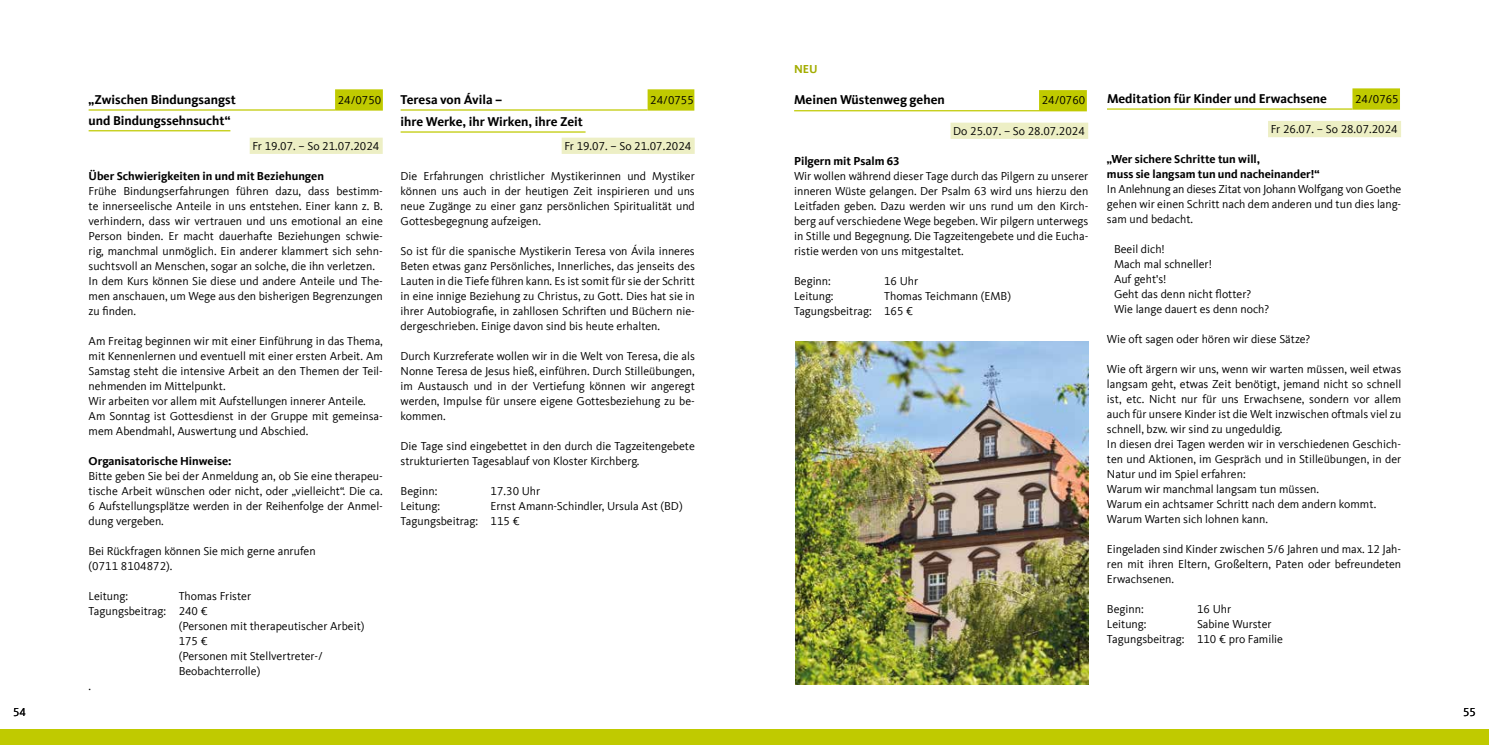
<style>
.page{position:relative;width:1489px;height:745px;background:#fff}
.page>*{position:absolute;margin:0;border:0;box-sizing:border-box;transform-origin:0 0}
.t1{font:700 13.12px "Kievit Offc";color:#000}
.t2{font:11.88px/15px "Kievit Offc";color:#000}
.t3{font:700 11.88px/15px "Kievit Offc";color:#000}
.t4{font:700 11.88px "Kievit Offc";color:#a3ad01}
</style>
<div class="page">
<div style="left:0;top:728px;width:1488px;height:16px;background:#c0ca00"></div>
<hr style="left:89px;top:109px;width:246px;height:1px;background:#c0ca00">
<div style="left:335px;top:89px;width:48px;height:21px;background:#c0ca00"></div>
<hr style="left:89px;top:130px;width:141px;height:1px;background:#c0ca00">
<div style="left:250px;top:137px;width:133px;height:17px;background:#edefc5"></div>
<hr style="left:400px;top:109px;width:247px;height:1px;background:#c0ca00">
<div style="left:647px;top:89px;width:47px;height:21px;background:#c0ca00"></div>
<hr style="left:400px;top:131px;width:185px;height:1px;background:#c0ca00">
<div style="left:561px;top:137px;width:133px;height:17px;background:#edefc5"></div>
<hr style="left:794px;top:110px;width:244px;height:1px;background:#c0ca00">
<div style="left:1038px;top:90px;width:48px;height:21px;background:#c0ca00"></div>
<div style="left:950px;top:122px;width:138px;height:17px;background:#edefc5"></div>
<hr style="left:1106px;top:108px;width:246px;height:2px;background:#c0ca00">
<div style="left:1352px;top:88px;width:47px;height:22px;background:#c0ca00"></div>
<div style="left:1267px;top:121px;width:133px;height:16px;background:#edefc5"></div>
<img style="left:795px;top:341px;width:293px;height:343px">
<p class="t1" style="left:89px;top:92px;width:149px">„Zwischen Bindungsangst</p>
<p class="t2" style="left:338px;top:92px;width:45px">24/0750</p>
<p class="t1" style="left:89px;top:112px;width:143px">und Bindungssehnsucht“</p>
<p class="t2" style="left:252px;top:138px;width:128px">Fr 19.07. – So 21.07.2024</p>
<p class="t3" style="left:89px;top:168px;width:237px">Über Schwierigkeiten in und mit Beziehungen</p>
<p class="t2" style="left:89px;top:183px;width:296px">Frühe Bindungserfahrungen führen dazu, dass bestimm&shy;te innerseelische Anteile in uns entstehen. Einer kann z. B. verhindern, dass wir vertrauen und uns emotional an eine Person binden. Er macht dauerhafte Beziehungen schwie&shy;rig, manchmal unmöglich. Ein anderer klammert sich sehn&shy;suchtsvoll an Menschen, sogar an solche, die ihn verletzen.<br>In dem Kurs können Sie diese und andere Anteile und The&shy;men anschauen, um Wege aus den bisherigen Begrenzungen zu finden.</p>
<p class="t2" style="left:89px;top:333px;width:296px">Am Freitag beginnen wir mit einer Einführung in das Thema, mit Kennenlernen und eventuell mit einer ersten Arbeit. Am Samstag steht die intensive Arbeit an den Themen der Teil&shy;nehmenden im Mittelpunkt.<br>Wir arbeiten vor allem mit Aufstellungen innerer Anteile.<br>Am Sonntag ist Gottesdienst in der Gruppe mit gemeinsa&shy;mem Abendmahl, Auswertung und Abschied.</p>
<p class="t3" style="left:89px;top:453px;width:145px">Organisatorische Hinweise:</p>
<p class="t2" style="left:89px;top:468px;width:296px;text-align:justify">Bitte geben Sie bei der Anmeldung an, ob Sie eine therapeu&shy;tische Arbeit wünschen oder nicht, oder „vielleicht“. Die ca.<br>6 Aufstellungsplätze werden in der Reihenfolge der Anmel&shy;dung vergeben.</p>
<p class="t2" style="left:89px;top:543px;width:228px">Bei Rückfragen können Sie mich gerne anrufen (0711 8104872).</p>
<p class="t2" style="left:89px;top:588px;width:41px">Leitung:</p>
<p class="t2" style="left:179px;top:588px;width:74px">Thomas Frister</p>
<p class="t2" style="left:89px;top:603px;width:121px">Tagungsbeitrag: 240 €</p>
<p class="t2" style="left:179px;top:618px;width:187px">(Personen mit therapeutischer Arbeit)</p>
<p class="t2" style="left:179px;top:633px;width:31px">175 €</p>
<p class="t2" style="left:179px;top:648px;width:146px">(Personen mit Stellvertreter-/</p>
<p class="t2" style="left:179px;top:663px;width:83px">Beobachterrolle)</p>
<p class="t2" style="left:89px;top:678px;width:4px">.</p>
<p class="t1" style="left:400px;top:92px;width:103px">Teresa von Ávila –</p>
<p class="t2" style="left:650px;top:92px;width:45px">24/0755</p>
<p class="t1" style="left:400px;top:114px;width:184px">ihre Werke, ihr Wirken, ihre Zeit</p>
<p class="t2" style="left:564px;top:138px;width:128px">Fr 19.07. – So 21.07.2024</p>
<p class="t2" style="left:400px;top:168px;width:296px;text-align:justify">Die Erfahrungen christlicher Mystikerinnen und Mystiker können uns auch in der heutigen Zeit inspirieren und uns neue Zugänge zu einer ganz persönlichen Spiritualität und Gottesbegegnung aufzeigen.</p>
<p class="t2" style="left:400px;top:243px;width:296px;text-align:justify">So ist für die spanische Mystikerin Teresa von Ávila inneres Beten etwas ganz Persönliches, Innerliches, das jenseits des Lauten in die Tiefe führen kann. Es ist somit für sie der Schritt in eine innige Beziehung zu Christus, zu Gott. Dies hat sie in ihrer Autobiografie, in zahllosen Schriften und Büchern nie&shy;dergeschrieben. Einige davon sind bis heute erhalten.</p>
<p class="t2" style="left:400px;top:348px;width:296px;text-align:justify">Durch Kurzreferate wollen wir in die Welt von Teresa, die als Nonne Teresa de Jesus hieß, einführen. Durch Stilleübungen, im Austausch und in der Vertiefung können wir angeregt werden, Impulse für unsere eigene Gottesbeziehung zu be&shy;kommen.</p>
<p class="t2" style="left:400px;top:438px;width:296px">Die Tage sind eingebettet in den durch die Tagzeitengebete strukturierten Tagesablauf von Kloster Kirchberg.</p>
<p class="t2" style="left:400px;top:483px;width:38px">Beginn:</p>
<p class="t2" style="left:490px;top:483px;width:51px">17.30 Uhr</p>
<p class="t2" style="left:400px;top:498px;width:41px">Leitung:</p>
<p class="t2" style="left:400px;top:498px;width:283px;text-indent:90px">Ernst Amann-Schindler, Ursula Ast (BD)<br>Tagungsbeitrag: 115 €</p>
<p class="t4" style="left:794px;top:62px;width:25px">NEU</p>
<p class="t1" style="left:794px;top:92px;width:152px">Meinen Wüstenweg gehen</p>
<p class="t2" style="left:1041px;top:93px;width:45px">24/0760</p>
<p class="t2" style="left:953px;top:123px;width:133px">Do 25.07. – So 28.07.2024</p>
<p class="t3" style="left:794px;top:153px;width:107px">Pilgern mit Psalm 63</p>
<p class="t2" style="left:794px;top:168px;width:296px;text-align:justify">Wir wollen während dieser Tage durch das Pilgern zu unserer inneren Wüste gelangen. Der Psalm 63 wird uns hierzu den Leitfaden geben. Dazu werden wir uns rund um den Kirch&shy;berg auf verschiedene Wege begeben. Wir pilgern unterwegs in Stille und Begegnung. Die Tagzeitengebete und die Eucha&shy;ristie werden von uns mitgestaltet.</p>
<p class="t2" style="left:794px;top:273px;width:38px">Beginn:</p>
<p class="t2" style="left:884px;top:273px;width:36px">16 Uhr</p>
<p class="t2" style="left:794px;top:288px;width:41px">Leitung:</p>
<p class="t2" style="left:794px;top:288px;width:218px;text-indent:90px">Thomas Teichmann (EMB)<br>Tagungsbeitrag: 165 €</p>
<p class="t1" style="left:1106px;top:91px;width:221px">Meditation für Kinder und Erwachsene</p>
<p class="t2" style="left:1354px;top:91px;width:45px">24/0765</p>
<p class="t2" style="left:1270px;top:121px;width:128px">Fr 26.07. – So 28.07.2024</p>
<p class="t3" style="left:1106px;top:151px;width:214px">„Wer sichere Schritte tun will,<br>muss sie langsam tun und nacheinander!“</p>
<p class="t2" style="left:1106px;top:181px;width:296px;text-align:justify">In Anlehnung an dieses Zitat von Johann Wolfgang von Goethe gehen wir einen Schritt nach dem anderen und tun dies lang&shy;sam und bedacht.</p>
<p class="t2" style="left:1113px;top:241px;width:157px">Beeil dich!<br>Mach mal schneller!<br>Auf geht's!<br>Geht das denn nicht flotter?<br>Wie lange dauert es denn noch?</p>
<p class="t2" style="left:1106px;top:331px;width:205px">Wie oft sagen oder hören wir diese Sätze?</p>
<p class="t2" style="left:1106px;top:361px;width:296px">Wie oft ärgern wir uns, wenn wir warten müssen, weil etwas langsam geht, etwas Zeit benötigt, jemand nicht so schnell ist, etc. Nicht nur für uns Erwachsene, sondern vor allem auch für unsere Kinder ist die Welt inzwischen oftmals viel zu schnell, bzw. wir sind zu ungeduldig.<br>In diesen drei Tagen werden wir in verschiedenen Geschich&shy;ten und Aktionen, im Gespräch und in Stilleübungen, in der Natur und im Spiel erfahren:<br>Warum wir manchmal langsam tun müssen.<br>Warum ein achtsamer Schritt nach dem andern kommt.<br>Warum Warten sich lohnen kann.</p>
<p class="t2" style="left:1106px;top:541px;width:296px;text-align:justify">Eingeladen sind Kinder zwischen 5/6 Jahren und max. 12 Jah&shy;ren mit ihren Eltern, Großeltern, Paten oder befreundeten Erwachsenen.</p>
<p class="t2" style="left:1106px;top:601px;width:38px">Beginn:</p>
<p class="t2" style="left:1196px;top:601px;width:36px">16 Uhr</p>
<p class="t2" style="left:1106px;top:616px;width:41px">Leitung:</p>
<p class="t2" style="left:1106px;top:616px;width:177px;text-indent:90px">Sabine Wurster<br>Tagungsbeitrag: 110 € pro Familie</p>
<p class="t2" style="left:13px;top:704px;width:14px">54</p>
<p class="t2" style="left:1462px;top:704px;width:14px">55</p>
</div>
